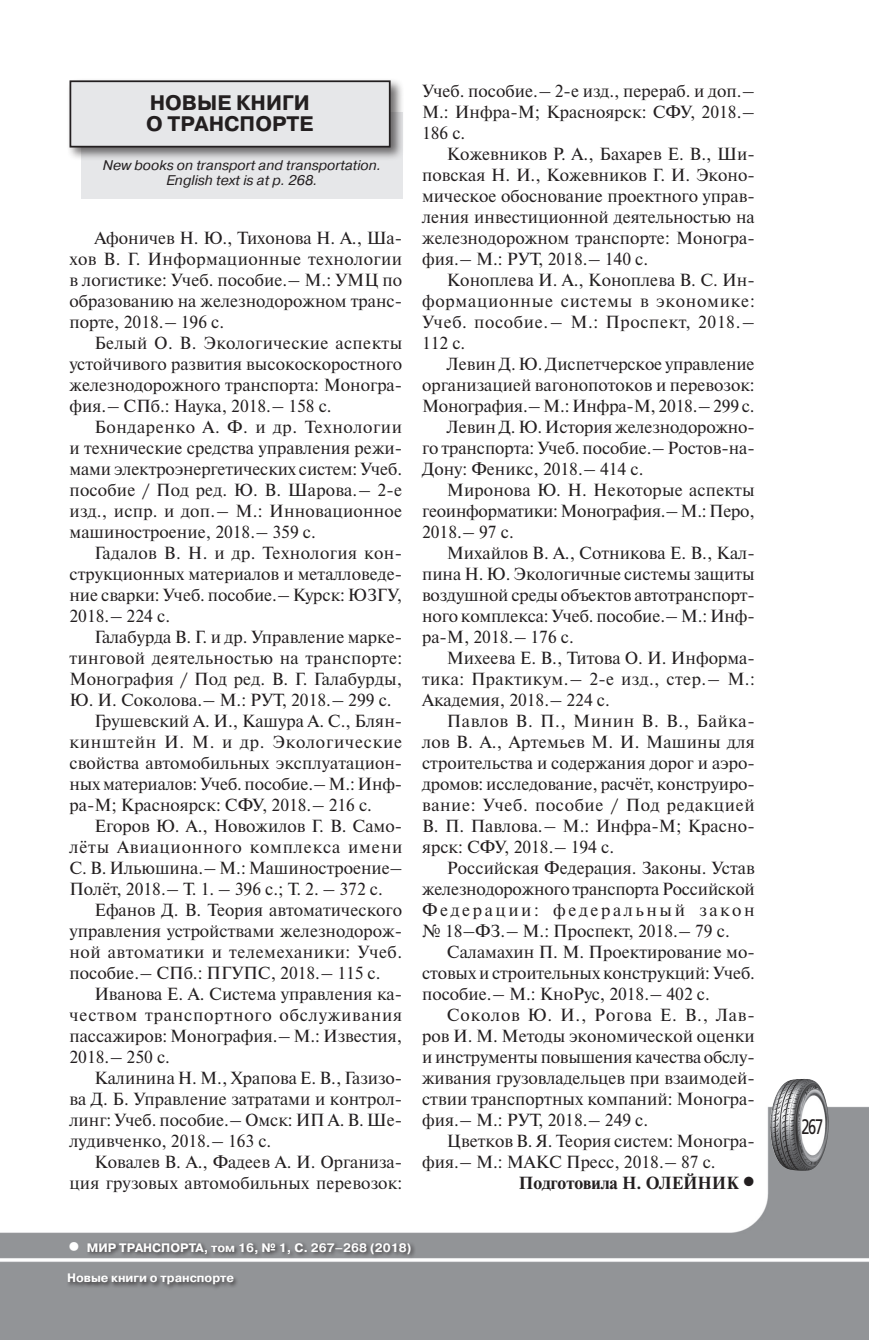
<style>
.page{position:relative;width:869px;height:1340px;background:#fff}
.page>*{position:absolute;margin:0;border:0;box-sizing:border-box;transform-origin:0 0}
.t1{font:700 24.5px "Pragmatica C";color:#fff}
.t2{font:700 21px/21px "Pragmatica C";color:#231f20}
.t3{font:21px "Free Set C";color:#231f20;scale:.7 1}
.Text{font:17.5px/21px "Newton C";color:#231f20;text-align:justify}
.Text-2{font:700 17.5px "Newton C";color:#231f20}
.t4{font:italic 14px "Pragmatica C";color:#231f20}
.Подвал_топ{font:700 12.25px "Pragmatica C";color:#fff}
.подвал_bottom{font:700 12.25px "Pragmatica C";color:#fff}
</style>
<div class="page">
<img style="left:0;top:161px;width:868px;height:1178px">
<img style="left:769px;top:1078px;width:33px;height:85px">
<div style="left:81px;top:112px;width:321px;height:86px;background:#e6e7e9"></div>
<div style="left:67px;top:78px;width:337px;height:83px;background:#231f20;opacity:.65"></div>
<div style="left:70px;top:81px;width:319px;height:66px;background:#e6e7e9"></div>
<div style="left:69px;top:80px;width:321px;height:67px;border:2px solid #231f20"></div>
<div style="left:66px;top:1240px;width:350px;height:50px;background:#231f20;opacity:.75"></div>
<p class="t2" style="left:146px;top:93px;width:169px">НОВЫЕ КНИГИ<br>О ТРАНСПОРТЕ</p>
<p class="t4" style="left:103px;top:157px;width:280px">New books on transport and transportation.</p>
<p class="t4" style="left:166px;top:173px;width:153px">English text is at p. 268.</p>
<p class="Text" style="left:69px;top:227px;width:334px;text-indent:25px">Афоничев Н. Ю. , Тихонова Н. А. , Ша&shy;хов В. Г. Информационные технологии в логистике: Учеб. пособие. – М. : УМЦ по образованию на железнодорожном транс&shy;порте, 2018. – 196 с.</p>
<p class="Text" style="left:69px;top:332px;width:334px;text-indent:25px">Белый О. В. Экологические аспекты устойчивого развития высокоскоростного железнодорожного транспорта: Моногра&shy;фия. – СПб. : Наука, 2018. – 158 с.</p>
<p class="Text" style="left:69px;top:416px;width:334px;text-align:left;text-indent:25px">Бондаренко А. Ф. и др. Технологии и технические средства управления режи&shy;мами электроэнергетических систем: Учеб. пособие / Под ред. Ю. В. Шарова. – 2-е изд. , испр. и доп. – М. : Инновационное машиностроение, 2018. – 359 с.</p>
<p class="Text" style="left:69px;top:542px;width:334px;text-indent:25px">Гадалов В. Н. и др. Технология кон&shy;струкционных материалов и металловеде&shy;ние сварки: Учеб. пособие. – Курск: ЮЗГУ, 2018. – 224 с.</p>
<p class="Text" style="left:69px;top:626px;width:334px;text-indent:25px">Галабурда В. Г. и др. Управление марке&shy;тинговой деятельностью на транспорте:<br>Монография / Под ред. В. Г. Галабурды, Ю. И. Соколова. – М. : РУТ, 2018. – 299 с.</p>
<p class="Text" style="left:69px;top:710px;width:334px;text-align:left;text-indent:25px">Грушевский А. И. , Кашура А. С. , Блян&shy;кинштейн И. М. и др. Экологические свойства автомобильных эксплуатацион&shy;ных материалов: Учеб. пособие. – М. : Инф&shy;ра-М; Красноярск: СФУ, 2018. – 216 с.</p>
<p class="Text" style="left:69px;top:815px;width:334px;text-indent:25px">Егоров Ю. А. , Новожилов Г. В. Само&shy;лёты Авиационного комплекса имени С. В. Ильюшина. – М. : Машиностроение– Полёт, 2018. – Т. 1. – 396 с. ; Т. 2. – 372 с.</p>
<p class="Text" style="left:69px;top:899px;width:334px;text-align:left;text-indent:25px">Ефанов Д. В. Теория автоматического управления устройствами железнодорож&shy;ной автоматики и телемеханики: Учеб. пособие. – СПб. : ПГУПС, 2018. – 115 с.</p>
<p class="Text" style="left:69px;top:983px;width:334px;text-indent:25px">Иванова Е. А. Система управления ка&shy;чеством транспортного обслуживания пассажиров: Монография. – М. : Известия, 2018. – 250 с.</p>
<p class="Text" style="left:69px;top:1067px;width:334px;text-indent:25px">Калинина Н. М. , Храпова Е. В. , Газизо&shy;ва Д. Б. Управление затратами и контрол&shy;линг: Учеб. пособие. – Омск: ИП А. В. Ше&shy;лудивченко, 2018. – 163 с.</p>
<p class="Text" style="left:69px;top:1151px;width:334px;text-align:right">Ковалев В. А. , Фадеев А. И. Организа&shy;ция грузовых автомобильных перевозок:</p>
<p class="Text" style="left:422px;top:80px;width:334px">Учеб. пособие. – 2-е изд. , перераб. и доп. – М. : Инфра-М; Красноярск: СФУ, 2018. – 186 с.</p>
<p class="Text" style="left:422px;top:143px;width:334px;text-indent:25px">Кожевников Р. А. , Бахарев Е. В. , Ши&shy;повская Н. И. , Кожевников Г. И. Эконо&shy;мическое обоснование проектного управ&shy;ления инвестиционной деятельностью на железнодорожном транспорте: Моногра&shy;фия. – М. : РУТ, 2018. – 140 с.</p>
<p class="Text" style="left:422px;top:269px;width:334px;text-indent:25px">Коноплева И. А. , Коноплева В. С. Ин&shy;формационные системы в экономике:<br>Учеб. пособие. – М. : Проспект, 2018. – 112 с.</p>
<p class="Text" style="left:422px;top:353px;width:334px;text-indent:25px">Левин Д. Ю. Диспетчерское управление организацией вагонопотоков и перевозок:<br>Монография. – М. : Инфра-М, 2018. – 299 с.</p>
<p class="Text" style="left:422px;top:416px;width:334px;text-indent:25px">Левин Д. Ю. История железнодорожно&shy;го транспорта: Учеб. пособие. – Ростов-на-Дону: Феникс, 2018. – 414 с.</p>
<p class="Text" style="left:422px;top:479px;width:334px;text-indent:25px">Миронова Ю. Н. Некоторые аспекты геоинформатики: Монография. – М. : Перо, 2018. – 97 с.</p>
<p class="Text" style="left:422px;top:542px;width:334px;text-align:left;text-indent:25px">Михайлов В. А. , Сотникова Е. В. , Кал&shy;пина Н. Ю. Экологичные системы защиты воздушной среды объектов автотранспорт&shy;ного комплекса: Учеб. пособие. – М. : Инф&shy;ра-М, 2018. – 176 с.</p>
<p class="Text" style="left:422px;top:647px;width:334px;text-indent:25px">Михеева Е. В. , Титова О. И. Информа&shy;тика: Практикум. – 2-e изд. , стер. – М. :<br>Академия, 2018. – 224 с.</p>
<p class="Text" style="left:422px;top:710px;width:334px;text-indent:25px">Павлов В. П. , Минин В. В. , Байка&shy;лов В. А. , Артемьев М. И. Машины для строительства и содержания дорог и аэро&shy;дромов: исследование, расчёт, конструиро&shy;вание: Учеб. пособие / Под редакцией В. П. Павлова. – М. : Инфра-М; Красно&shy;ярск: СФУ, 2018. – 194 с.</p>
<p class="Text" style="left:422px;top:857px;width:334px;text-indent:25px">Российская Федерация. Законы. Устав железнодорожного транспорта Российской Федерации: федеральный закон № 18–ФЗ. – М. : Проспект, 2018. – 79 с.</p>
<p class="Text" style="left:422px;top:941px;width:334px;text-align:left;text-indent:25px">Саламахин П. М. Проектирование мо&shy;стовых и строительных конструкций: Учеб. пособие. – М. : КноРус, 2018. – 402 с.</p>
<p class="Text" style="left:422px;top:1004px;width:334px;text-indent:25px">Соколов Ю. И. , Рогова Е. В. , Лав&shy;ров И. М. Методы экономической оценки и инструменты повышения качества обслу&shy;живания грузовладельцев при взаимодей&shy;ствии транспортных компаний: Моногра&shy;фия. – М. : РУТ, 2018. – 249 с.</p>
<p class="Text" style="left:422px;top:1130px;width:334px;text-indent:25px">Цветков В. Я. Теория систем: Моногра&shy;фия. – М. : МАКС Пресс, 2018. – 87 с.</p>
<p class="Text-2" style="left:518px;top:1173px;width:237px">Подготовила Н. ОЛЕЙНИК •</p>
<h1 class="t1" style="left:66px;top:1232px;width:18px">•</h1>
<p class="Подвал_топ" style="left:87px;top:1240px;width:326px">МИР ТРАНСПОРТА, том 16, № 1, С. 267–268 (2018)</p>
<p class="подвал_bottom" style="left:67px;top:1271px;width:169px">Новые книги о транспорте</p>
<p class="t3" style="left:801px;top:1115px;width:33px">267</p>
</div>
